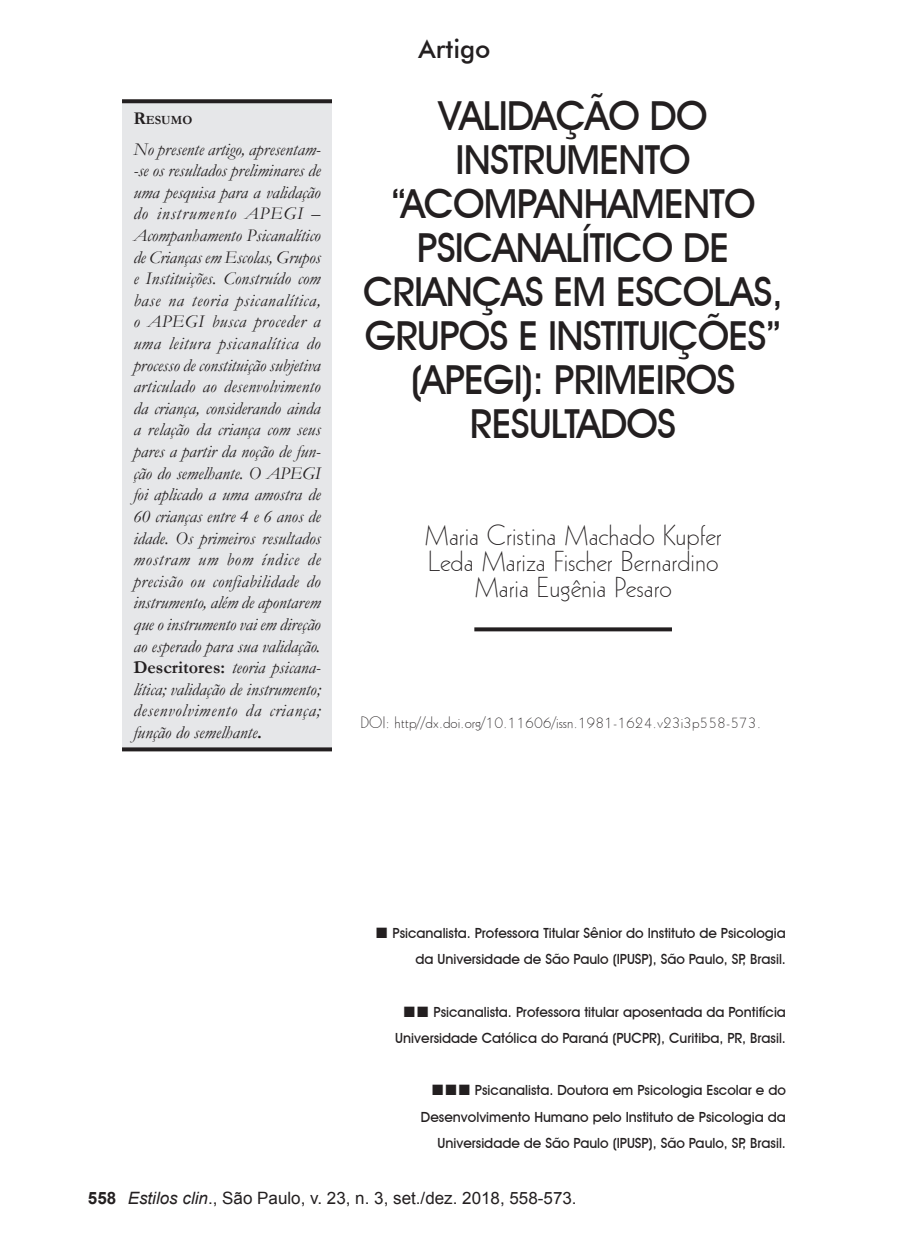
<style>
.page{position:relative;width:908px;height:1248px;background:#fff}
.page>*{position:absolute;margin:0;border:0;box-sizing:border-box;transform-origin:0 0}
.titulo{font:500 40px/44px "Avant Garde IT Cby BT";letter-spacing:-.02em;color:#231f20;text-align:center}
.autores{font:28px/26.2px "Geometric 231 BT Light C";color:#231f20;text-align:center}
.CABEÇO{font:500 26px "Futura BT";color:#231f20}
.resumo{font:italic 18px/21.6px "Garamond";color:#231f20;text-align:justify}
.t1{font:17px "Arial";color:#231f20}
.doi{font:16px "Geometric 231 BT Light C";color:#231f20}
.notas{font:500 14px/26.2px "Avant Garde IT Cby BT";color:#231f20;text-align:right}
.tit-resumo{font:700 12.6px "Garamond";color:#231f20}
.s1{font-size:18px}
.s2{font-weight:700;font-style:normal}
.s3{font-family:"Garamond";font-weight:400;font-size:22px}
.s4{font-weight:700}
.s5{font-style:italic}
</style>
<div class="page">
<div style="left:122px;top:101px;width:210px;height:648px;background:#e6e7e9"></div>
<svg style="left:122px;top:99px;width:210px;height:4px"></svg>
<svg style="left:122px;top:747px;width:210px;height:4px"></svg>
<svg style="left:474px;top:627px;width:197px;height:4px"></svg>
<p class="tit-resumo" style="left:133px;top:112px;width:61px"><span class="s1">R</span>ESUMO</p>
<p class="resumo" style="left:133px;top:138px;width:189px">No presente artigo, apresentam--se os resultados preliminares de uma pesquisa para a validação do instrumento APEGI – Acompanhamento Psicanalítico de Crianças em Escolas, Grupos e Instituições. Construído com base na teoria psicanalítica, o APEGI busca proceder a uma leitura psicanalítica do processo de constituição subjetiva articulado ao desenvolvimento da criança, considerando ainda a relação da criança com seus pares a partir da noção de fun&shy;ção do semelhante. O APEGI foi aplicado a uma amostra de 60 crianças entre 4 e 6 anos de idade. Os primeiros resultados mostram um bom índice de precisão ou confiabilidade do instrumento, além de apontarem que o instrumento vai em direção ao esperado para sua validação.</p>
<p class="resumo" style="left:133px;top:656px;width:189px"><span class="s2">Descritores:</span> teoria psicana&shy;lítica; validação de instrumento; desenvolvimento da criança; função do semelhante<span class="s2">.</span></p>
<p class="CABEÇO" style="left:418px;top:33px;width:73px">Artigo</p>
<p class="titulo" style="left:363px;top:93px;width:421px">VALIDAÇÃO DO<br>INSTRUMENTO “ACOMPANHAMENTO<br>PSICANALÍTICO DE<br>CRIANÇAS EM ESCOLAS,<br>GRUPOS E INSTITUIÇÕES” (APEGI): PRIMEIROS<br>RESULTADOS</p>
<p class="autores" style="left:424px;top:521px;width:298px">Maria Cristina Machado Kupfer<br>Leda Mariza Fischer Bernardino<br>Maria Eugênia Pesaro</p>
<p class="doi" style="left:360px;top:712px;width:402px">DOI: http//dx.doi.org/10.11606/issn.1981-1624.v23i3p558-573.</p>
<p class="notas" style="left:375px;top:919px;width:412px"><span class="s3">■</span> Psicanalista. Professora Titular Sênior do Instituto de Psicologia da Universidade de São Paulo (IPUSP), São Paulo, SP, Brasil.</p>
<p class="notas" style="left:395px;top:998px;width:392px;text-align:center"><span class="s3">■■</span> Psicanalista. Professora titular aposentada da Pontifícia<br>Universidade Católica do Paraná (PUCPR), Curitiba, PR, Brasil.</p>
<p class="notas" style="left:421px;top:1077px;width:366px"><span class="s3">■■■</span> Psicanalista. Doutora em Psicologia Escolar e do<br>Desenvolvimento Humano pelo Instituto de Psicologia da<br>Universidade de São Paulo (IPUSP), São Paulo, SP, Brasil.</p>
<p class="t1" style="left:88px;top:1186px;width:490px"><span class="s4">558</span> <span class="s5">Estilos clin</span>., São Paulo, v. 23, n. 3, set./dez. 2018, 558-573.</p>
</div>
